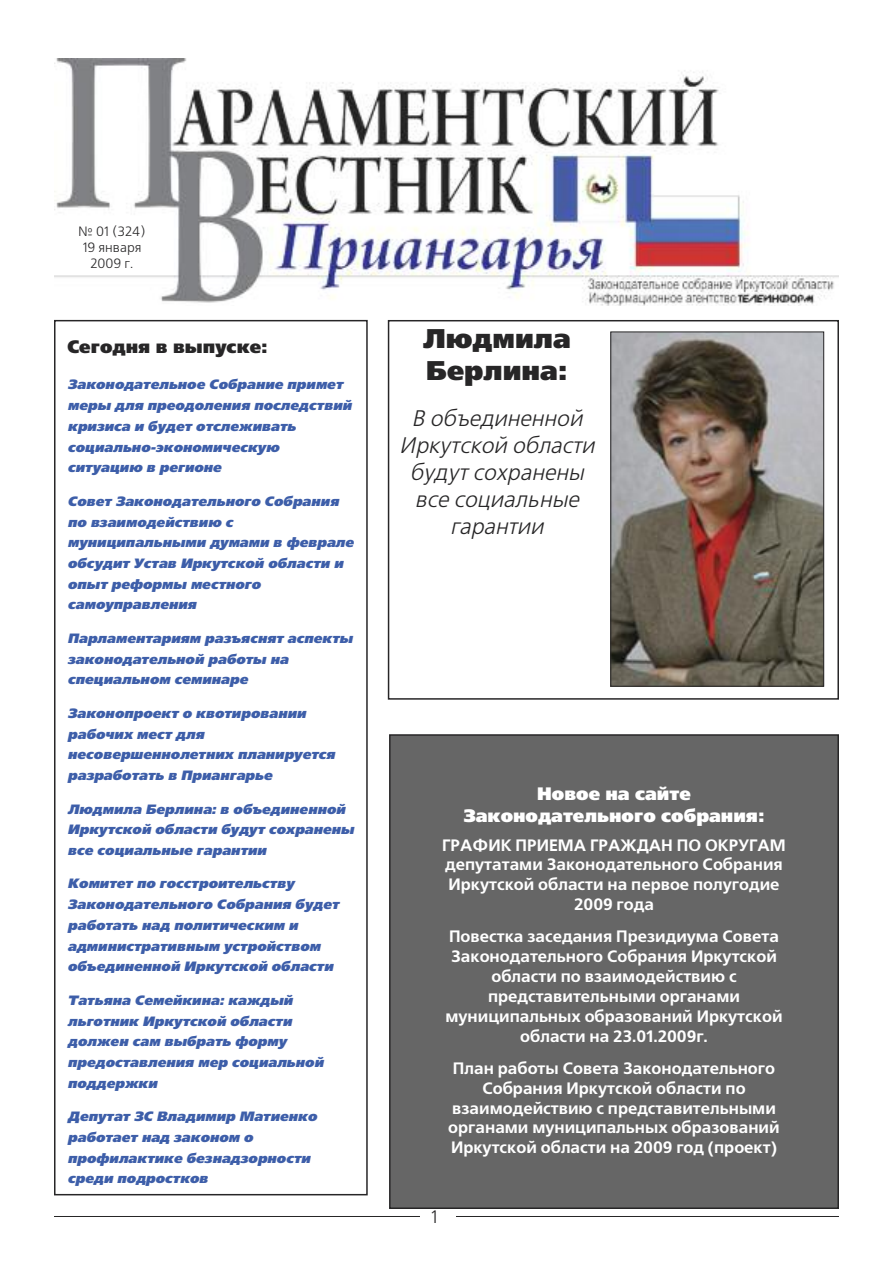
<style>
.page{position:relative;width:893px;height:1263px;background:#fff}
.page>*{position:absolute;margin:0;border:0;box-sizing:border-box;transform-origin:0 0}
.t1{font:27px/32.4px "Free Set Black C";color:#272627}
.t2{font:italic 22.5px/27px "Free Set C";color:#272627;text-align:center}
.t3{font:18px/21.6px "Free Set Black C";color:#fff;text-align:center}
.t4{font:18px "Free Set Black C";color:#272627}
.t5{font:18px "Free Set C";color:#272627}
.t6{font:700 16.5px/19.8px "Free Set C";color:#fff;text-align:center}
.t7{font:italic 13.5px/20.7px "Free Set Black C";color:#3d5ea9}
.t8{font:13.5px/16.2px "Free Set C";color:#272627;text-align:center}
</style>
<div class="page">
<hr style="left:54px;top:1216px;width:785px;height:1px;background:#272627">
<div style="left:420px;top:1209px;width:35px;height:19px;background:#fff"></div>
<div style="left:54px;top:320px;width:314px;height:875px;border:2px solid #272627"></div>
<div style="left:388px;top:320px;width:451px;height:380px;border:2px solid #272627"></div>
<div style="left:390px;top:735px;width:448px;height:473px;background:#666"></div>
<div style="left:389px;top:734px;width:450px;height:475px;border:2px solid #272627"></div>
<img style="left:613px;top:334px;width:209px;height:350px">
<div style="left:611px;top:332px;width:213px;height:354px;border:1px solid #272627"></div>
<img style="left:54px;top:59px;width:785px;height:247px">
<p class="t8" style="left:78px;top:223px;width:69px">№ 01 (324)<br>19 января<br>2009 г.</p>
<h3 class="t4" style="left:68px;top:336px;width:202px">Сегодня в выпуске:</h3>
<p class="t7" style="left:68px;top:374px;width:286px">Законодательное Собрание примет меры для преодоления последствий кризиса и будет отслеживать социально-экономическую ситуацию в регионе</p>
<p class="t7" style="left:68px;top:491px;width:288px">Совет Законодательного Собрания по взаимодействию с муниципальными думами в феврале обсудит Устав Иркутской области и опыт реформы местного самоуправления</p>
<p class="t7" style="left:68px;top:628px;width:287px">Парламентариям разъяснят аспекты законодательной работы на специальном семинаре</p>
<p class="t7" style="left:68px;top:703px;width:269px">Законопроект о квотировании рабочих мест для несовершеннолетних планируется разработать в Приангарье</p>
<p class="t7" style="left:68px;top:798px;width:288px">Людмила Берлина: в объединенной<br>Иркутской области будут сохранены все социальные гарантии</p>
<p class="t7" style="left:68px;top:873px;width:273px">Комитет по госстроительству<br>Законодательного Собрания будет работать над политическим и административным устройством объединенной Иркутской области</p>
<p class="t7" style="left:68px;top:990px;width:257px">Татьяна Семейкина: каждый льготник Иркутской области должен сам выбрать форму предоставления мер социальной поддержки</p>
<p class="t7" style="left:68px;top:1106px;width:251px">Депутат ЗС Владимир Матиенко работает над законом о профилактике безнадзорности среди подростков</p>
<h1 class="t1" style="left:423px;top:322px;width:149px">Людмила<br>Берлина:</h1>
<h2 class="t2" style="left:399px;top:405px;width:200px">В объединенной<br>Иркутской области будут сохранены все социальные гарантии</h2>
<h3 class="t3" style="left:463px;top:783px;width:303px">Новое на сайте<br>Законодательного собрания:</h3>
<p class="t6" style="left:442px;top:835px;width:345px">ГРАФИК ПРИЕМА ГРАЖДАН ПО ОКРУГАМ депутатами Законодательного Собрания<br>Иркутской области на первое полугодие<br>2009 года</p>
<p class="t6" style="left:445px;top:927px;width:339px">Повестка заседания Президиума Совета Законодательного Собрания Иркутской области по взаимодействию с представительными органами муниципальных образований Иркутской области на 23.01.2009г.</p>
<p class="t6" style="left:448px;top:1058px;width:333px">План работы Совета Законодательного Собрания Иркутской области по взаимодействию с представительными органами муниципальных образований Иркутской области на 2009 год (проект)</p>
<h3 class="t5" style="left:431px;top:1206px;width:8px">1</h3>
</div>
